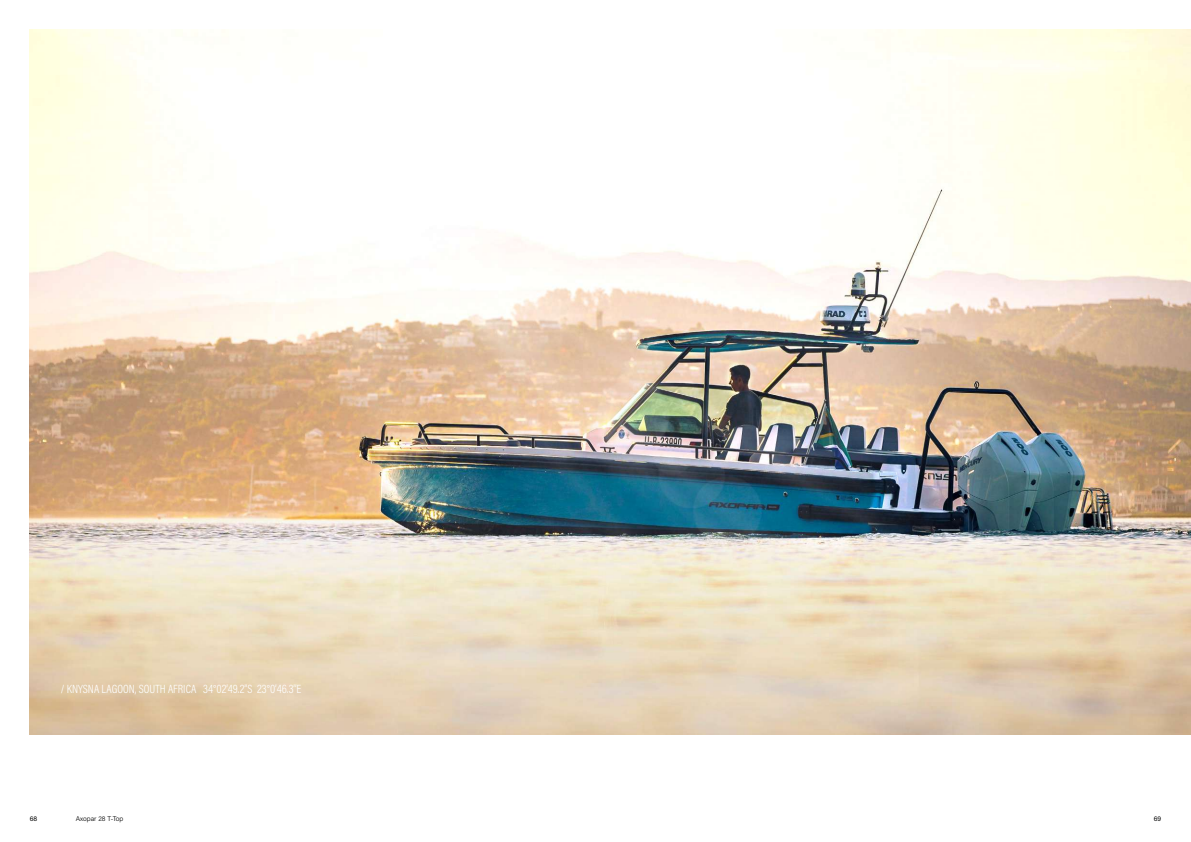
<style>
.page{position:relative;width:1191px;height:842px;background:#fff}
.page>*{position:absolute;margin:0;border:0;box-sizing:border-box;transform-origin:0 0}
.t1{font:300 12px "Acumin Pro Cond";color:#fff}
.t2{font:300 6.9px "Acumin Pro";color:#000}
.t3{font:6.9px "Acumin Pro";color:#000}
</style>
<div class="page">
<img style="left:30px;top:30px;width:1161px;height:704px">
<p class="t1" style="left:61px;top:681px;width:242px">/ KNYSNA LAGOON, SOUTH AFRICA 34°02’49.2’’S 23°0’46.3’’E</p>
<p class="t3" style="left:30px;top:813px;width:9px">68</p>
<p class="t2" style="left:76px;top:813px;width:49px">Axopar 28 T-Top</p>
<p class="t3" style="left:1153px;top:813px;width:9px">69</p>
</div>
